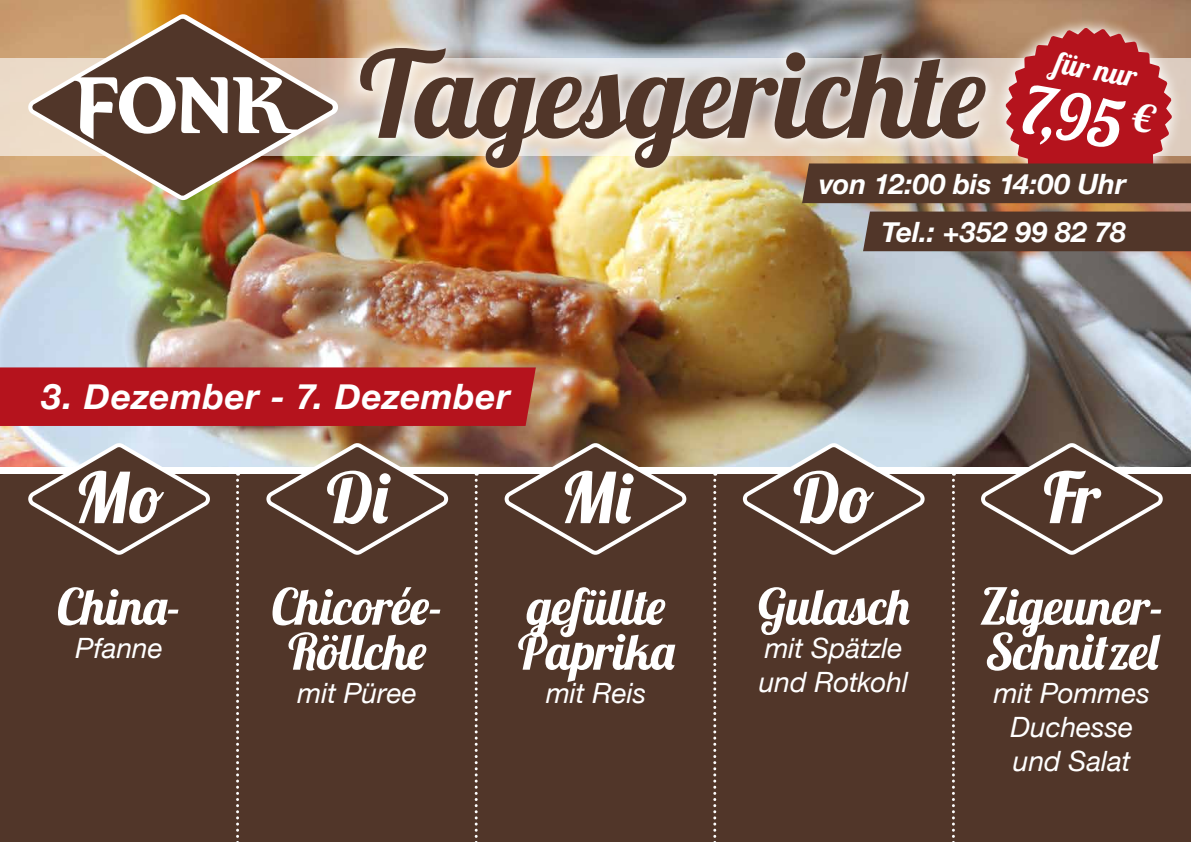
<style>
.page{position:relative;width:1191px;height:842px;background:#fff}
.page>*{position:absolute;margin:0;border:0;box-sizing:border-box;transform-origin:0 0}
.t1{font:120px "Lobster 1.4";letter-spacing:-.01em;color:#513629}
.t2{font:70px "Lobster 1.4";letter-spacing:.005em;color:#fff}
.t3{font:66px "Lobster 1.4";color:#fff}
.t4{font:50px/45px "Lobster 1.4";letter-spacing:-.01em;color:#fff}
.t5{font:italic 700 35px "Helvetica Neue";letter-spacing:.02em;color:#fff}
.t6{font:30px "Lobster 1.4";color:#fff}
.t7{font:italic 28px/33.6px "Helvetica Neue";letter-spacing:-.005em;color:#fff;text-align:center}
.t8{font:italic 700 28px "Helvetica Neue";letter-spacing:-.005em;color:#fff}
</style>
<div class="page">
<img style="left:0;top:0;width:1191px;height:467px">
<div style="left:0;top:474px;width:1191px;height:368px;background:#513629"></div>
<svg style="left:236px;top:474px;width:3px;height:368px"></svg>
<svg style="left:713px;top:474px;width:3px;height:368px"></svg>
<svg style="left:475px;top:474px;width:3px;height:368px"></svg>
<svg style="left:952px;top:474px;width:3px;height:368px"></svg>
<svg style="left:0;top:58px;width:347px;height:98px;background:#e8d8c6"></svg>
<img style="left:27px;top:14px;width:312px;height:186px">
<img style="left:32px;top:19px;width:301px;height:177px">
<img style="left:347px;top:34px;width:455px;height:147px">
<svg style="left:978px;top:0;width:213px;height:212px;background:#b18664"></svg>
<svg style="left:802px;top:28px;width:389px;height:175px;background:#ac746d"></svg>
<svg style="left:502px;top:439px;width:187px;height:116px"></svg>
<svg style="left:740px;top:439px;width:187px;height:116px"></svg>
<svg style="left:978px;top:439px;width:187px;height:116px"></svg>
<svg style="left:264px;top:439px;width:186px;height:116px"></svg>
<svg style="left:26px;top:439px;width:186px;height:116px"></svg>
<div style="left:863px;top:212px;width:328px;height:39px;background:#513629"></div>
<div style="left:0;top:367px;width:536px;height:59px;background:#b5131d"></div>
<h1 class="t1" style="left:359px;top:18px;width:627px">Tagesgerichte</h1>
<p class="t6" style="left:1058px;top:44px;width:84px;rotate:10deg">für nur</p>
<h3 class="t3" style="left:1030px;top:67px;width:132px;rotate:10deg">7,95 <sup>€</sup></h3>
<p class="t8" style="left:819px;top:166px;width:308px">von 12:00 bis 14:00 Uhr</p>
<p class="t5" style="left:42px;top:375px;width:469px">3. Dezember - 7. Dezember</p>
<p class="t8" style="left:881px;top:214px;width:246px">Tel.: +352 99 82 78</p>
<h2 class="t2" style="left:74px;top:453px;width:92px">Mo</h2>
<h2 class="t2" style="left:327px;top:453px;width:63px">Di</h2>
<h2 class="t2" style="left:560px;top:453px;width:72px">Mi</h2>
<h2 class="t2" style="left:793px;top:453px;width:82px">Do</h2>
<h2 class="t2" style="left:1043px;top:453px;width:58px">Fr</h2>
<h3 class="t4" style="left:57px;top:583px;width:126px">China-</h3>
<p class="t7" style="left:75px;top:631px;width:89px">Pfanne</p>
<h3 class="t4" style="left:271px;top:583px;width:173px;text-align:center">Chicorée-<br>Röllche</h3>
<p class="t7" style="left:298px;top:676px;width:121px">mit Püree</p>
<h3 class="t4" style="left:518px;top:583px;width:158px">gefüllte<br>Paprika</h3>
<p class="t7" style="left:546px;top:676px;width:102px">mit Reis</p>
<h3 class="t4" style="left:758px;top:583px;width:153px">Gulasch</h3>
<p class="t7" style="left:759px;top:631px;width:151px;text-align:left">mit Spätzle und Rotkohl</p>
<h3 class="t4" style="left:979px;top:583px;width:185px">Zigeuner-<br>Schnitzel</h3>
<p class="t7" style="left:994px;top:676px;width:157px">mit Pommes<br>Duchesse und Salat</p>
</div>
